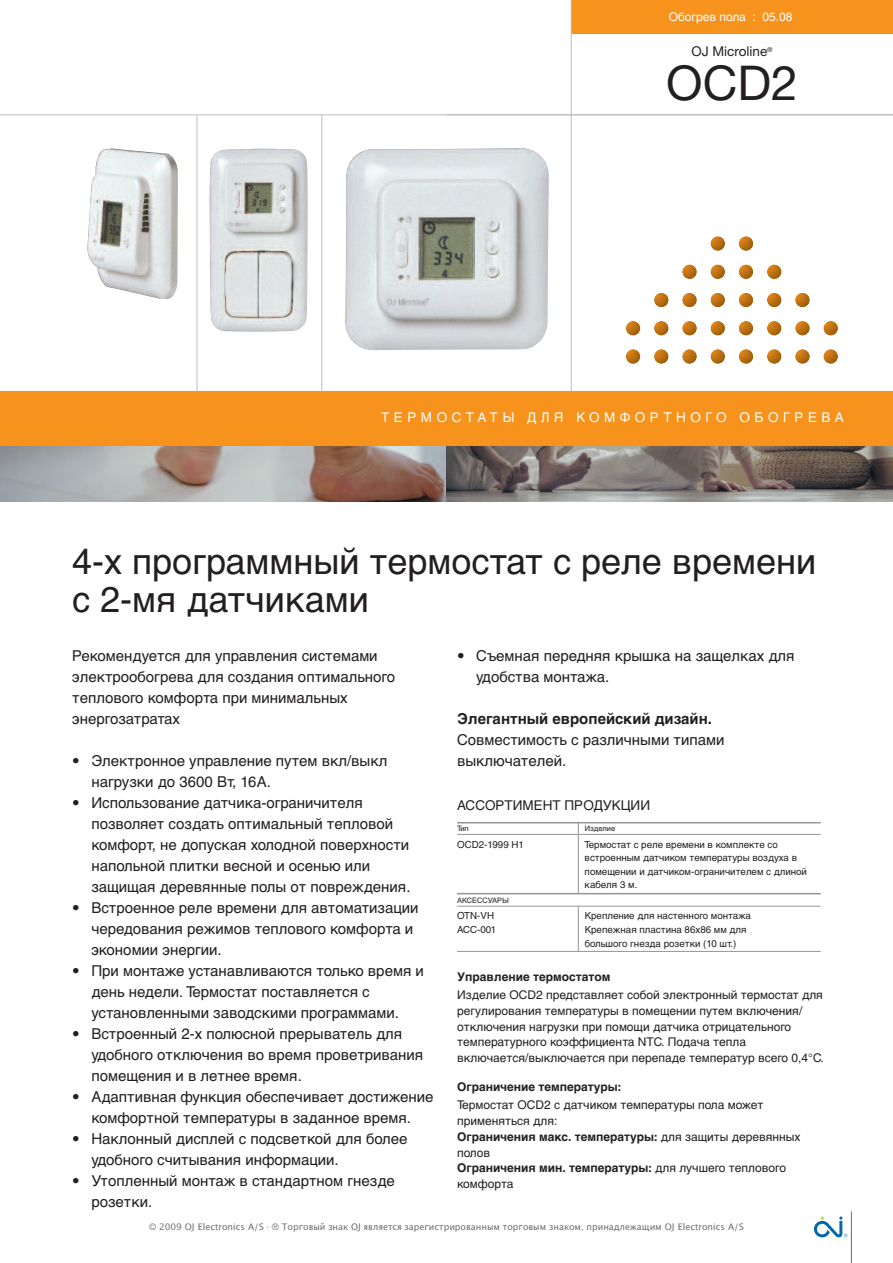
<style>
.page{position:relative;width:893px;height:1263px;background:#fff}
.page>*{position:absolute;margin:0;border:0;box-sizing:border-box;transform-origin:0 0}
.t1{font:48px "Helvetica Neue";color:#231f20}
.t2{font:36px/37.5px "Helvetica LTCYR";color:#231f20}
.t3{font:15px/21px "Helvetica LTCYR";color:#231f20}
.t4{font:700 15px "Helvetica LTCYR";color:#231f20}
.t5{font:13.5px "Helvetica LTCYR";letter-spacing:.335em;color:#fff}
.t6{font:13.5px "Helvetica LTCYR";color:#231f20}
.t7{font:13.5px "Helvetica Neue";color:#231f20}
.t8{font:12px/15.8px "Helvetica LTCYR";color:#231f20}
.t9{font:700 12px "Helvetica LTCYR";color:#231f20}
.t10{font:12px "Helvetica LTCYR";color:#fff}
.t11{font:9.75px/13.5px "Helvetica LTCYR";color:#231f20}
.t12{font:9px "Lucida Grande";color:#6c6d70}
.t13{font:7.5px "Helvetica LTCYR";color:#231f20}
.s1{font-weight:700}
.s2{font-family:"Helvetica Neue";font-weight:300}
</style>
<div class="page">
<hr style="left:851px;top:1211px;width:1px;height:52px;background:#6c6d70">
<svg style="left:814px;top:1216px;width:33px;height:22px"></svg>
<div style="left:571px;top:0;width:322px;height:34px;background:#f7931d"></div>
<hr style="left:571px;top:0;width:1px;height:391px;background:#bcbdc0">
<div style="left:0;top:391px;width:893px;height:55px;background:#f7931d"></div>
<img style="left:0;top:446px;width:446px;height:56px">
<svg style="left:446px;top:446px;width:447px;height:56px;background:#78706d"></svg>
<svg style="left:711px;top:236px;width:14px;height:15px"></svg>
<svg style="left:739px;top:236px;width:14px;height:15px"></svg>
<svg style="left:682px;top:265px;width:15px;height:14px"></svg>
<svg style="left:711px;top:265px;width:14px;height:14px"></svg>
<svg style="left:739px;top:265px;width:14px;height:14px"></svg>
<svg style="left:767px;top:265px;width:14px;height:14px"></svg>
<svg style="left:654px;top:293px;width:14px;height:14px"></svg>
<svg style="left:682px;top:293px;width:15px;height:14px"></svg>
<svg style="left:711px;top:293px;width:14px;height:14px"></svg>
<svg style="left:739px;top:293px;width:14px;height:14px"></svg>
<svg style="left:767px;top:293px;width:14px;height:14px"></svg>
<svg style="left:795px;top:293px;width:14px;height:14px"></svg>
<svg style="left:626px;top:321px;width:14px;height:14px"></svg>
<svg style="left:654px;top:321px;width:14px;height:14px"></svg>
<svg style="left:682px;top:321px;width:15px;height:14px"></svg>
<svg style="left:711px;top:321px;width:14px;height:14px"></svg>
<svg style="left:739px;top:321px;width:14px;height:14px"></svg>
<svg style="left:767px;top:321px;width:14px;height:14px"></svg>
<svg style="left:795px;top:321px;width:14px;height:14px"></svg>
<svg style="left:824px;top:321px;width:14px;height:14px"></svg>
<svg style="left:626px;top:349px;width:14px;height:15px"></svg>
<svg style="left:654px;top:349px;width:14px;height:15px"></svg>
<svg style="left:682px;top:349px;width:15px;height:15px"></svg>
<svg style="left:711px;top:349px;width:14px;height:15px"></svg>
<svg style="left:739px;top:349px;width:14px;height:15px"></svg>
<svg style="left:767px;top:349px;width:14px;height:15px"></svg>
<svg style="left:795px;top:349px;width:14px;height:15px"></svg>
<svg style="left:824px;top:349px;width:14px;height:15px"></svg>
<hr style="left:457px;top:822px;width:364px;height:1px;background:#939598">
<hr style="left:457px;top:834px;width:364px;height:1px;background:#939598">
<hr style="left:457px;top:893px;width:364px;height:1px;background:#939598">
<hr style="left:457px;top:906px;width:364px;height:1px;background:#939598">
<hr style="left:457px;top:951px;width:364px;height:1px;background:#939598">
<hr style="left:578px;top:823px;width:1px;height:70px;background:#939598">
<hr style="left:578px;top:906px;width:1px;height:45px;background:#939598">
<hr style="left:321px;top:115px;width:1px;height:276px;background:#bcbdc0">
<hr style="left:197px;top:115px;width:1px;height:276px;background:#bcbdc0">
<hr style="left:0;top:114px;width:893px;height:1px;background:#bcbdc0">
<img style="left:345px;top:148px;width:204px;height:202px">
<img style="left:210px;top:149px;width:98px;height:183px">
<img style="left:88px;top:148px;width:90px;height:151px">
<p class="t10" style="left:669px;top:13px;width:125px">Обогрев пола : 05.08</p>
<p class="t7" style="left:691px;top:47px;width:83px">OJ Microline<sup>®</sup></p>
<h1 class="t1" style="left:666px;top:66px;width:133px">OCD2</h1>
<p class="t5" style="left:381px;top:412px;width:464px">ТЕРМОСТАТЫ ДЛЯ КОМФОРТНОГО ОБОГРЕВА</p>
<h2 class="t2" style="left:72px;top:546px;width:745px">4-х программный термостат с реле времени с 2-мя датчиками</h2>
<p class="t3" style="left:72px;top:647px;width:324px">Рекомендуется для управления системами электрообогрева для создания оптимального теплового комфорта при минимальных энергозатратах</p>
<p class="t3" style="left:91px;top:752px;width:297px;text-indent:-19px">• Электронное управление путем вкл/выкл нагрузки до 3600 Вт, 16А.</p>
<p class="t3" style="left:91px;top:794px;width:321px;text-indent:-19px">• Использование датчика-ограничителя позволяет создать оптимальный тепловой комфорт, не допуская холодной поверхности напольной плитки весной и осенью или защищая деревянные полы от повреждения.</p>
<p class="t3" style="left:91px;top:899px;width:328px;text-indent:-19px">• Встроенное реле времени для автоматизации чередования режимов теплового комфорта и экономии энергии.</p>
<p class="t3" style="left:91px;top:962px;width:334px;text-indent:-19px">• При монтаже устанавливаются только время и день недели. Термостат поставляется с установленными заводскими программами.</p>
<p class="t3" style="left:91px;top:1025px;width:333px;text-indent:-19px">• Встроенный 2-х полюсной прерыватель для удобного отключения во время проветривания помещения и в летнее время.</p>
<p class="t3" style="left:72px;top:1088px;width:363px;text-align:center">• Адаптивная функция обеспечивает достижение комфортной температуры в заданное время.</p>
<p class="t3" style="left:91px;top:1130px;width:317px;text-indent:-19px">• Наклонный дисплей с подсветкой для более удобного считывания информации.</p>
<p class="t3" style="left:91px;top:1172px;width:305px;text-indent:-19px">• Утопленный монтаж в стандартном гнезде розетки.</p>
<p class="t3" style="left:476px;top:647px;width:320px;text-indent:-19px">• Съемная передняя крышка на защелках для удобства монтажа.</p>
<p class="t4" style="left:457px;top:714px;width:256px">Элегантный европейский дизайн.</p>
<p class="t3" style="left:457px;top:731px;width:269px">Совместимость с различными типами выключателей.</p>
<p class="t6" style="left:457px;top:800px;width:194px">АССОРТИМЕНТ ПРОДУКЦИИ</p>
<p class="t13" style="left:457px;top:826px;width:13px">Тип</p>
<p class="t13" style="left:585px;top:826px;width:32px">Изделие</p>
<p class="t11" style="left:457px;top:838px;width:68px">OСD2-1999 H1</p>
<p class="t11" style="left:585px;top:838px;width:224px">Термостат с реле времени в комплекте со встроенным датчиком температуры воздуха в помещении и датчиком-ограничителем с длиной кабеля 3 м.</p>
<p class="t13" style="left:457px;top:898px;width:53px">АКСЕССУАРЫ</p>
<p class="t11" style="left:457px;top:910px;width:38px">OTN-VH</p>
<p class="t11" style="left:585px;top:910px;width:168px">Крепление для настенного монтажа</p>
<p class="t11" style="left:457px;top:924px;width:40px">ACC-001</p>
<p class="t11" style="left:585px;top:924px;width:163px">Крепежная пластина 86х86 мм для большого гнезда розетки (10 шт.)</p>
<p class="t9" style="left:457px;top:972px;width:155px">Управление термостатом</p>
<p class="t8" style="left:457px;top:988px;width:368px">Изделие ОСD2 представляет собой электронный термостат для регулирования температуры в помещении путем включения/ отключения нагрузки при помощи датчика отрицательного температурного коэффициента NTC. Подача тепла включается/выключается при перепаде температур всего 0,4°С.</p>
<p class="t9" style="left:457px;top:1083px;width:166px">Ограничение температуры:</p>
<p class="t8" style="left:457px;top:1098px;width:345px">Термостат OCD2 с датчиком температуры пола может применяться для:<br><span class="s1">Ограничения макс. температуры:</span> для защиты деревянных полов<br><span class="s1">Ограничения мин. температуры:</span> для лучшего теплового комфорта</p>
<p class="t12" style="left:149px;top:1222px;width:596px"><span class="s2">©</span> 2009 OJ Electronics A/S <span class="s2">· ®</span> Торговый знак OJ является зарегистрированным торговым знаком<span class="s2">,</span> принадлежащим OJ Electronics A/S</p>
</div>
